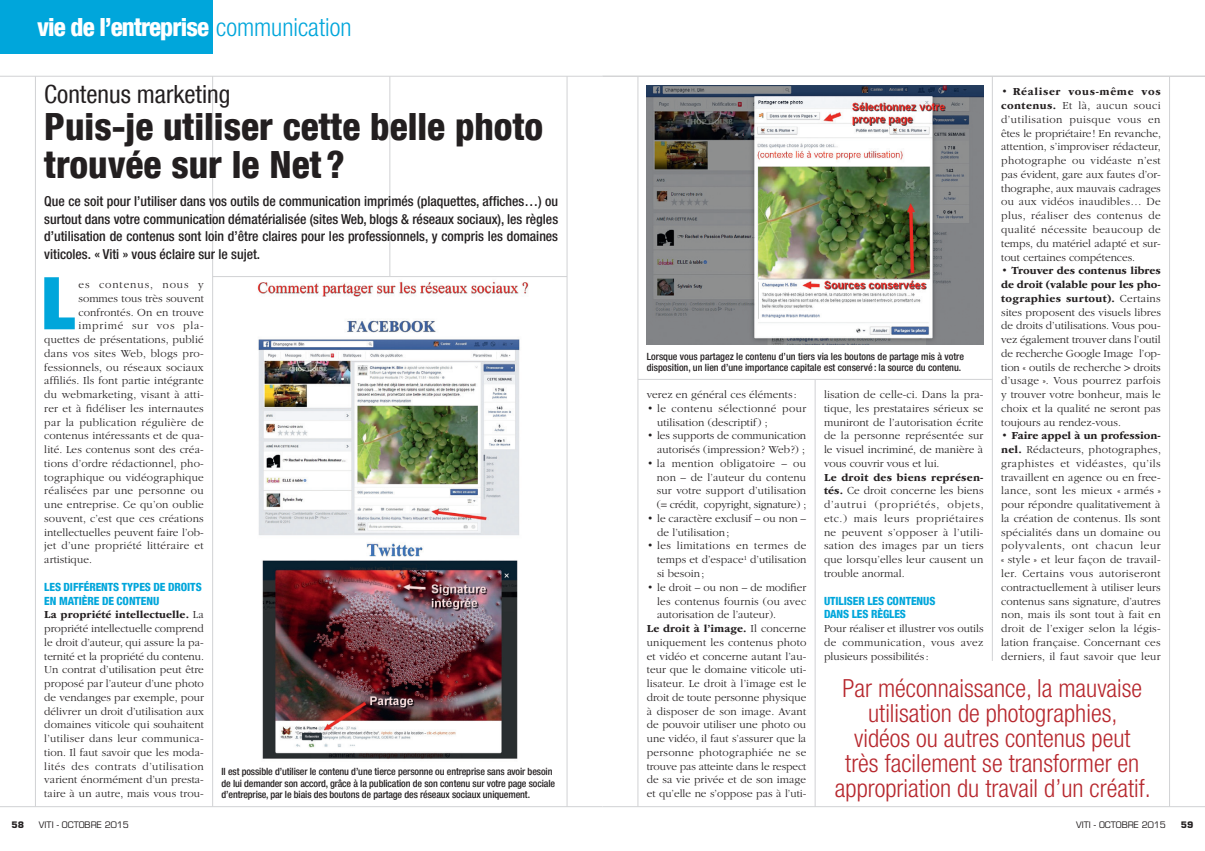
<style>
.page{position:relative;width:1205px;height:851px;background:#fff}
.page>*{position:absolute;margin:0;border:0;box-sizing:border-box;transform-origin:0 0}
.A-Lettrine{font:900 condensed 72.88px "Helvetica Neue LT Com";color:#00a6db}
.A-Titre2{font:800 condensed 37.5px/37.5px "Helvetica Neue LT Com";color:#231f20}
.A-Relance{font:300 condensed 25px/25px "Helvetica Neue LT Com";color:#b7282e;text-align:center}
.A-Rubrique{font:800 condensed 25px "Helvetica Neue LT Com";letter-spacing:-.035em;color:#fff}
.A-Surtitre{font:condensed 25px "Helvetica Neue LT Com";color:#231f20}
.A-Chapo2{font:500 condensed 13.75px/17.5px "Helvetica Neue LT Com";color:#231f20;text-align:justify}
.A-Texte{font:300 11.25px/13.8px "ITC Garamond Std";letter-spacing:.005em;color:#231f20;text-align:justify}
.A-Lettrine-2{font:300 11.25px "ITC Garamond Std";letter-spacing:.015em;color:#231f20}
.A-Intertitre{font:800 condensed 11.25px/13.8px "Helvetica Neue LT Com";letter-spacing:-.005em;color:#00a6db}
.A-Texte-2{font:300 11.25px/13.8px "ITC Garamond Std";letter-spacing:.03em;color:#231f20}
.A-Lettrine-3{font:300 11.25px "ITC Garamond Std";letter-spacing:.07em;color:#231f20}
.A-Lettrine-4{font:300 11.25px "ITC Garamond Std";letter-spacing:.085em;color:#231f20}
.A-Légende{font:500 condensed 10px/11.2px "Helvetica Neue LT Com";letter-spacing:-.01em;color:#231f20}
.t1{font:8.75px "Eurostile LT Std";color:#231f20}
.t2{font:700 8.75px "Eurostile LT Std";color:#231f20}
.s1{font-weight:300;color:#00a6db}
.s2{font-weight:700}
</style>
<div class="page">
<hr style="left:992px;top:76px;width:1px;height:584px;background:#d1d2d4">
<hr style="left:815px;top:379px;width:1px;height:427px;background:#d1d2d4">
<hr style="left:389px;top:76px;width:1px;height:730px;background:#d1d2d4">
<div style="left:213px;top:277px;width:354px;height:529px;background:#fff"></div>
<img style="left:257px;top:281px;width:272px;height:478px">
<img style="left:647px;top:85px;width:336px;height:259px">
<div style="left:0;top:0;width:213px;height:53px;background:#00a6db"></div>
<hr style="left:637px;top:76px;width:1px;height:730px;background:#d1d2d4">
<hr style="left:212px;top:76px;width:1px;height:730px;background:#d1d2d4">
<hr style="left:1169px;top:76px;width:1px;height:730px;background:#d1d2d4">
<hr style="left:602px;top:806px;width:603px;height:1px;background:#d1d2d4">
<hr style="left:0;top:806px;width:602px;height:1px;background:#d1d2d4">
<hr style="left:0;top:76px;width:602px;height:1px;background:#d1d2d4">
<hr style="left:213px;top:276px;width:354px;height:1px;background:#d1d2d4">
<hr style="left:602px;top:76px;width:603px;height:1px;background:#d1d2d4">
<hr style="left:638px;top:379px;width:354px;height:1px;background:#d1d2d4">
<hr style="left:567px;top:76px;width:1px;height:730px;background:#d1d2d4">
<hr style="left:35px;top:76px;width:1px;height:730px;background:#d1d2d4">
<p class="A-Rubrique" style="left:37px;top:11px;width:316px">vie de l’entreprise <span class="s1">communication</span></p>
<p class="A-Surtitre" style="left:44px;top:79px;width:188px">Contenus marketing</p>
<p class="A-Titre2" style="left:44px;top:108px;width:500px">Puis-je utiliser cette belle photo trouvée sur le Net ?</p>
<p class="A-Chapo2" style="left:44px;top:192px;width:515px">Que ce soit pour l’utiliser dans vos outils de communication imprimés (plaquettes, affiches…) ou surtout dans votre communication dématérialisée (sites Web, blogs &amp; réseaux sociaux), les règles d’utilisation de contenus sont loin d’être claires pour les professionnels, y compris les domaines viticoles. « Viti » vous éclaire sur le sujet.</p>
<p class="A-Lettrine" style="left:41px;top:257px;width:35px">L</p>
<p class="A-Lettrine-4" style="left:78px;top:278px;width:127px">es contenus, nous y</p>
<p class="A-Lettrine-2" style="left:78px;top:292px;width:127px">sommes tous très souvent</p>
<p class="A-Lettrine-2" style="left:78px;top:306px;width:127px">confrontés. On en trouve</p>
<p class="A-Lettrine-3" style="left:78px;top:320px;width:127px">imprimé sur vos pla-</p>
<p class="A-Lettrine-2" style="left:44px;top:333px;width:161px">quettes de présentations, publié</p>
<p class="A-Lettrine-2" style="left:44px;top:347px;width:161px">dans vos sites Web, blogs pro-</p>
<p class="A-Lettrine-2" style="left:44px;top:361px;width:161px">fessionnels, ou réseaux sociaux</p>
<p class="A-Lettrine-2" style="left:44px;top:375px;width:161px">affiliés. Ils font partie intégrante</p>
<p class="A-Lettrine-2" style="left:44px;top:388px;width:161px">du webmarketing, visant à atti-</p>
<p class="A-Lettrine-2" style="left:44px;top:402px;width:161px">rer et à fidéliser les internautes</p>
<p class="A-Lettrine-2" style="left:44px;top:416px;width:161px">par la publication régulière de</p>
<p class="A-Lettrine-2" style="left:44px;top:430px;width:161px">contenus intéressants et de qua-</p>
<p class="A-Lettrine-2" style="left:44px;top:443px;width:161px">lité. Les contenus sont des créa-</p>
<p class="A-Lettrine-2" style="left:44px;top:457px;width:161px">tions d’ordre rédactionnel, pho-</p>
<p class="A-Lettrine-2" style="left:44px;top:471px;width:161px">tographique ou vidéographique</p>
<p class="A-Lettrine-2" style="left:44px;top:485px;width:161px">réalisées par une personne ou</p>
<p class="A-Lettrine-2" style="left:44px;top:498px;width:161px">une entreprise. Ce qu’on oublie</p>
<p class="A-Lettrine-2" style="left:44px;top:512px;width:161px">souvent, c’est que ces créations</p>
<p class="A-Lettrine-2" style="left:44px;top:526px;width:161px">intellectuelles peuvent faire l’ob-</p>
<p class="A-Lettrine-2" style="left:44px;top:540px;width:161px">jet d’une propriété littéraire et</p>
<p class="A-Lettrine-2" style="left:44px;top:553px;width:49px">artistique.</p>
<p class="A-Intertitre" style="left:44px;top:579px;width:159px">LES DIFFÉRENTS TYPES DE DROITS<br>EN MATIÈRE DE CONTENU</p>
<p class="A-Texte" style="left:44px;top:608px;width:161px"><span class="s2">La propriété intellectuelle.</span> La propriété intellectuelle comprend le droit d’auteur, qui assure la pa&shy;ternité et la propriété du contenu.<br>Un contrat d’utilisation peut être proposé par l’auteur d’une photo de vendanges par exemple, pour délivrer un droit d’utilisation aux domaines viticole qui souhaitent l’utiliser dans leur communica&shy;tion. Il faut savoir que les moda&shy;lités des contrats d’utilisation varient énormément d’un presta&shy;taire à un autre, mais vous trou-</p>
<p class="A-Légende" style="left:221px;top:765px;width:335px">Il est possible d’utiliser le contenu d’une tierce personne ou entreprise sans avoir besoin de lui demander son accord, grâce à la publication de son contenu sur votre page sociale d’entreprise, par le biais des boutons de partage des réseaux sociaux uniquement.</p>
<p class="A-Texte" style="left:1001px;top:85px;width:161px">• <span class="s2">Réaliser vous-même vos contenus.</span> Et là, aucun souci d’utilisation puisque vous en êtes le propriétaire! En revanche, attention, s’improviser rédacteur, photographe ou vidéaste n’est pas évident, gare aux fautes d’or&shy;thographe, aux mauvais cadrages ou aux vidéos inaudibles… De plus, réaliser des contenus de qualité nécessite beaucoup de temps, du matériel adapté et sur&shy;tout certaines compétences.</p>
<p class="A-Texte" style="left:1001px;top:264px;width:161px">• <span class="s2">Trouver des contenus libres de droit (valable pour les pho&shy;tographies surtout).</span> Certains sites proposent des visuels libres de droits d’utilisations. Vous pou&shy;vez également trouver dans l’outil de recherche Google Image l’op&shy;tion « outils de recherche &gt; droits d’usage ». Vous pourrez parfois y trouver votre bonheur, mais le choix et la qualité ne seront pas toujours au rendez-vous.</p>
<p class="A-Texte" style="left:1001px;top:429px;width:161px">• <span class="s2">Faire appel à un profession&shy;nel.</span> Rédacteurs, photographes, graphistes et vidéastes, qu’ils travaillent en agence ou en free&shy;lance, sont les mieux « armés » pour répondre qualitativement à la création de contenus. Ils sont spécialités dans un domaine ou polyvalents, ont chacun leur « style » et leur façon de travail&shy;ler. Certains vous autoriseront contractuellement à utiliser leurs contenus sans signature, d’autres non, mais ils sont tout à fait en droit de l’exiger selon la légis&shy;lation française. Concernant ces derniers, il faut savoir que leur</p>
<p class="A-Légende" style="left:647px;top:350px;width:319px">Lorsque vous partagez le contenu d’un tiers via les boutons de partage mis à votre disposition, un lien d’une importance capitale est conservé : la source du contenu.</p>
<p class="A-Texte" style="left:647px;top:388px;width:152px">verez en général ces éléments :</p>
<p class="A-Texte-2" style="left:657px;top:401px;width:151px;text-indent:-10px">• le contenu sélectionné pour utilisation (descriptif) ;</p>
<p class="A-Texte" style="left:647px;top:429px;width:161px;text-align:right">• les supports de communication autorisés (impression? Web?) ;</p>
<p class="A-Texte" style="left:657px;top:456px;width:151px;text-indent:-10px">• la mention obligatoire – ou non – de l’auteur du contenu sur votre support d’utilisation (= crédit, copyright, signature) ;</p>
<p class="A-Texte" style="left:657px;top:511px;width:151px;text-indent:-10px">• le caractère exclusif – ou non – de l’utilisation;</p>
<p class="A-Texte" style="left:657px;top:539px;width:151px;text-indent:-10px">• les limitations en termes de temps et d’espace<sup>1</sup> d’utilisation si besoin;</p>
<p class="A-Texte" style="left:657px;top:580px;width:151px;text-indent:-10px">• le droit – ou non – de modifier les contenus fournis (ou avec autorisation de l’auteur).</p>
<p class="A-Texte" style="left:647px;top:621px;width:161px"><span class="s2">Le droit à l’image.</span> Il concerne uniquement les contenus photo et vidéo et concerne autant l’au&shy;teur que le domaine viticole uti&shy;lisateur. Le droit à l’image est le droit de toute personne physique à disposer de son image. Avant de pouvoir utiliser une photo ou une vidéo, il faut s’assurer que la personne photographiée ne se trouve pas atteinte dans le respect de sa vie privée et de son image et qu’elle ne s’oppose pas à l’uti-</p>
<p class="A-Texte" style="left:824px;top:388px;width:161px">lisation de celle-ci. Dans la pra&shy;tique, les prestataires sérieux se muniront de l’autorisation écrite de la personne représentée sur le visuel incriminé, de manière à vous couvrir vous et lui.</p>
<p class="A-Texte" style="left:824px;top:470px;width:161px"><span class="s2">Le droit des biens représen&shy;tés.</span> Ce droit concerne les biens d’autrui (propriétés, objets, etc.) mais leurs propriétaires ne peuvent s’opposer à l’utili&shy;sation des images par un tiers que lorsqu’elles leur causent un trouble anormal.</p>
<p class="A-Intertitre" style="left:824px;top:593px;width:113px">UTILISER LES CONTENUS<br>DANS LES RÈGLES</p>
<p class="A-Texte" style="left:824px;top:621px;width:161px">Pour réaliser et illustrer vos outils de communication, vous avez plusieurs possibilités :</p>
<p class="A-Relance" style="left:835px;top:675px;width:317px">Par méconnaissance, la mauvaise utilisation de photographies,<br>vidéos ou autres contenus peut très facilement se transformer en appropriation du travail d’un créatif.</p>
<p class="t2" style="left:11px;top:818px;width:14px">58</p>
<p class="t2" style="left:1181px;top:818px;width:14px">59</p>
<p class="t1" style="left:39px;top:819px;width:91px">VITI - OCTOBRE 2015</p>
<p class="t1" style="left:1076px;top:819px;width:91px">VITI - OCTOBRE 2015</p>
</div>
